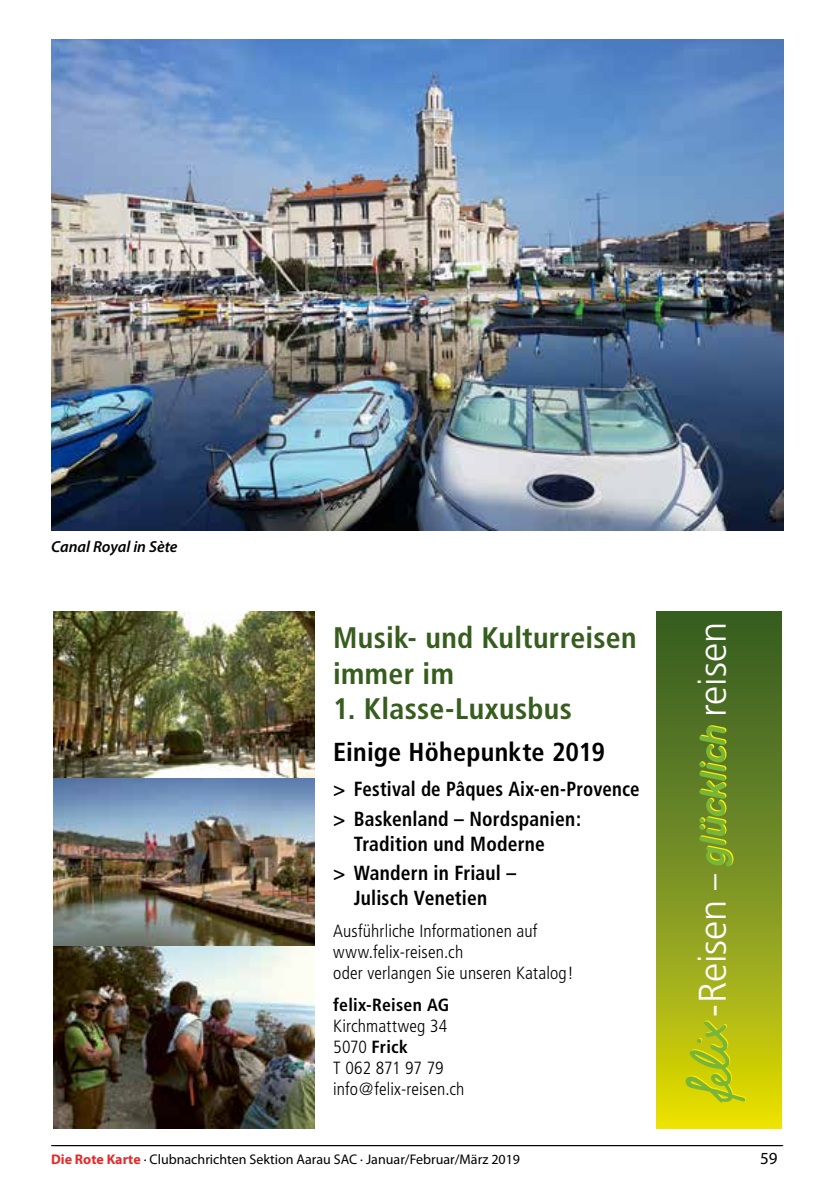
<style>
.page{position:relative;width:840px;height:1191px;background:#fff}
.page>*{position:absolute;margin:0;border:0;box-sizing:border-box;transform-origin:0 0}
.t1{font:300 38.4px "Frutiger";letter-spacing:-.005em;color:#fff}
.t2{font:700 condensed 29.8px/35.6px "Frutiger";letter-spacing:.01em;color:#365d1d}
.t3{font:700 condensed 26px "Frutiger";letter-spacing:.01em;color:#000}
.t4{font:700 condensed 20.4px/29.8px "Frutiger";letter-spacing:.01em;color:#000}
.t5{font:700 condensed 20.4px/29.8px "Frutiger";letter-spacing:.01em;color:#000;scale:.95 1}
.t6{font:300 condensed 17.6px/21.2px "Frutiger";letter-spacing:.01em;color:#000}
.t7{font:700 condensed 17.6px "Frutiger";letter-spacing:.015em;color:#000}
.t8{font:17px "Myriad Pro";color:#000}
.t9{font:italic 600 16px "Myriad Pro";color:#000}
.t10{font:14px "Myriad Pro";color:#000}
.s1{font-weight:700}
.s2{font-weight:700;color:#e42b2b}
</style>
<div class="page">
<hr style="left:52px;top:1145px;width:730px;height:1px;background:#000">
<hr style="left:51px;top:1145px;width:730px;height:1px;background:#000">
<img style="left:51px;top:40px;width:731px;height:490px">
<svg style="left:656px;top:611px;width:125px;height:517px;background:#7d931d"></svg>
<svg style="left:698px;top:724px;width:35px;height:143px;background:#789b28"></svg>
<svg style="left:685px;top:1020px;width:60px;height:82px;background:#b7c613"></svg>
<img style="left:54px;top:611px;width:260px;height:517px">
<p class="t9" style="left:51px;top:536px;width:128px">Canal Royal in Sète</p>
<h2 class="t2" style="left:333px;top:620px;width:305px">Musik- und Kulturreisen immer im</h2>
<h2 class="t2" style="left:333px;top:691px;width:240px">1. Klasse-Luxusbus</h2>
<h3 class="t3" style="left:333px;top:736px;width:273px">Einige Höhepunkte 2019</h3>
<p class="t4" style="left:333px;top:774px;width:308px">&gt; Festival de Pâques Aix-en-Provence &gt; Baskenland – Nordspanien:</p>
<p class="t5" style="left:333px;top:828px;width:224px;text-indent:21px">Tradition und Moderne &gt; Wandern in Friaul –</p>
<p class="t5" style="left:353px;top:883px;width:142px">Julisch Venetien</p>
<p class="t6" style="left:333px;top:920px;width:242px">Ausführliche Informationen auf www.felix-reisen.ch<br>oder verlangen Sie unseren Katalog!</p>
<p class="t7" style="left:333px;top:994px;width:117px">felix-Reisen AG</p>
<p class="t6" style="left:333px;top:1015px;width:133px">Kirchmattweg 34<br>5070 <span class="s1">Frick<br></span>T 062 871 97 79 info@felix-reisen.ch</p>
<h1 class="t1" style="left:690px;top:717px;width:96px;rotate:-90deg">reisen</h1>
<h1 class="t1" style="left:690px;top:1017px;width:144px;rotate:-90deg">-Reisen –</h1>
<p class="t10" style="left:51px;top:1150px;width:470px"><span class="s2">Die Rote Karte</span> · Clubnachrichten Sektion Aarau SAC · Januar/Februar/März 2019</p>
<p class="t8" style="left:759px;top:1147px;width:19px">59</p>
</div>
